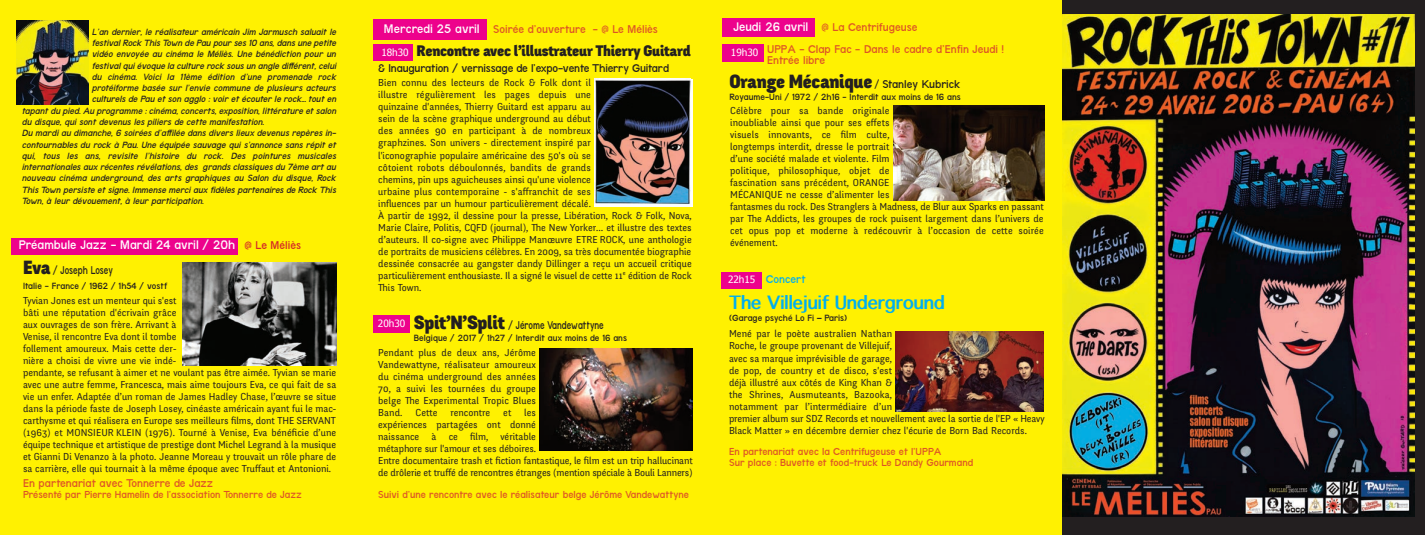
<style>
.page{position:relative;width:1425px;height:535px;background:#fff}
.page>*{position:absolute;margin:0;border:0;box-sizing:border-box;transform-origin:0 0}
.t1{font:900 18.75px "Fengardo Neue";letter-spacing:-.015em;color:#231f20}
.t2{font:700 17.5px "Thonburi";color:#00aeef}
.t3{font:900 15px "Fengardo Neue";letter-spacing:-.015em;color:#231f20}
.t4{font:13.75px "Terminal Grotesque";color:#fff}
.t5{font:12.5px/11.2px "Terminal Grotesque";color:#dd5426}
.t6{font:12.5px "Terminal Grotesque";letter-spacing:-.015em;color:#231f20}
.t7{font:12.5px "Terminal Grotesque";letter-spacing:-.015em;color:#231f20;scale:.8 1}
.t8{font:12.5px "Terminal Grotesque";color:#d52a27}
.t9{font:12.5px "Terminal Grotesque";color:#00aeef}
.t10{font:11.25px/11.2px "Terminal Grotesque";color:#dd5426}
.t11{font:10px/12px "Fengardo Neue";color:#231f20}
.t12{font:italic 10px "Terminal Grotesque";letter-spacing:-.185em;color:#231f20}
.t13{font:10px "Terminal Grotesque";color:#231f20}
.t14{font:10px "Tahoma";color:#fff}
.s1{font-family:"Fengardo Neue";font-weight:900;font-size:18.75px}
.s2{font-family:"Terminal Grotesque";font-weight:400;font-size:12.5px}
.s3{font-family:"Arial Narrow";font-weight:700;font-style:italic}
</style>
<div class="page">
<div style="left:0;top:0;width:1062px;height:534px;background:#fff101"></div>
<div style="left:11px;top:238px;width:226px;height:16px;background:#ed028c"></div>
<div style="left:373px;top:19px;width:114px;height:21px;background:#ed028c"></div>
<div style="left:721px;top:272px;width:41px;height:17px;background:#ed028c"></div>
<div style="left:722px;top:44px;width:41px;height:18px;background:#ed028c"></div>
<div style="left:373px;top:44px;width:40px;height:17px;background:#ed028c"></div>
<div style="left:373px;top:315px;width:37px;height:17px;background:#ed028c"></div>
<div style="left:594px;top:79px;width:98px;height:128px;background:#fff"></div>
<img style="left:594px;top:79px;width:96px;height:126px">
<img style="left:540px;top:348px;width:152px;height:101px">
<img style="left:893px;top:105px;width:151px;height:95px">
<div style="left:721px;top:18px;width:93px;height:19px;background:#ed028c"></div>
<img style="left:183px;top:262px;width:154px;height:103px">
<img style="left:895px;top:331px;width:148px;height:80px">
<img style="left:17px;top:20px;width:71px;height:84px">
<div style="left:1062px;top:0;width:362px;height:534px;background:#231f20"></div>
<img style="left:1062px;top:15px;width:351px;height:501px">
<p class="t12" style="left:92px;top:27px;width:248px">L’an dernier, le réalisateur américain Jim Jarmusch saluait le</p>
<p class="t12" style="left:92px;top:38px;width:248px">festivalRock This Town de Pau pour ses 10 ans,dans une petite</p>
<p class="t12" style="left:92px;top:49px;width:248px">vidéo envoyée au cinéma le Méliès. Une bénédiction pour un</p>
<p class="t12" style="left:92px;top:60px;width:248px">festivalquiévoque la culture rock sous un angle différent,celui</p>
<p class="t12" style="left:92px;top:72px;width:248px">du cinéma. Voici la 11ème édition d’une promenade rock</p>
<p class="t12" style="left:92px;top:83px;width:247px">protéiforme basée sur l’envie commune de plusieurs acteurs</p>
<p class="t12" style="left:92px;top:94px;width:248px">culturels de Pau et son agglo : voir et écouter le rock… tout en</p>
<p class="t12" style="left:22px;top:105px;width:317px">tapantdu pied.Au programme :cinéma,concerts,exposition,littérature etsalon</p>
<p class="t12" style="left:22px;top:117px;width:246px">du disque, qui sont devenus les piliers de cette manifestation.</p>
<p class="t12" style="left:22px;top:128px;width:317px">Du mardi au dimanche, 6 soirées d’affilée dans divers lieux devenus repères in-</p>
<p class="t12" style="left:22px;top:139px;width:317px">contournables du rock à Pau. Une équipée sauvage qui s’annonce sans répit et</p>
<p class="t12" style="left:22px;top:150px;width:317px">qui, tous les ans, revisite l’histoire du rock. Des pointures musicales</p>
<p class="t12" style="left:22px;top:162px;width:317px">internationales aux récentes révélations,des grands classiques du 7ème art au</p>
<p class="t12" style="left:22px;top:173px;width:317px">nouveau cinéma underground, des arts graphiques au Salon du disque, Rock</p>
<p class="t12" style="left:22px;top:184px;width:317px">This Town persiste et signe.Immense merciaux fidèles partenaires de Rock This</p>
<p class="t12" style="left:22px;top:195px;width:185px">Town, à leur dévouement, à leur participation.</p>
<h3 class="t4" style="left:19px;top:238px;width:218px">Préambule Jazz - Mardi 24 avril / 20h</h3>
<p class="t7" style="left:23px;top:263px;width:114px"><span class="s1">Eva</span> / Joseph Losey</p>
<p class="t13" style="left:23px;top:281px;width:146px">Italie - France / 1962 / 1h54 / vostf</p>
<p class="t8" style="left:245px;top:238px;width:58px">@ Le Méliès</p>
<p class="t11" style="left:23px;top:295px;width:315px">Tyvian Jones est un menteur qui s'est<br>bâti une réputation d'écrivain grâce<br>aux ouvrages de son frère. Arrivant à<br>Venise, il rencontre Eva dont il tombe<br>follement amoureux. Mais cette der-<br>nière a choisi de vivre une vie indé-<br>pendante, se refusant à aimer et ne voulant pas être aimée. Tyvian se marie avec une autre femme, Francesca, mais aime toujours Eva, ce qui fait de sa vie un enfer. Adaptée d’un roman de James Hadley Chase, l’œuvre se situe dans la période faste de Joseph Losey, cinéaste américain ayant fui le mac&shy;carthysme et qui réalisera en Europe ses meilleurs films, dont THE SERVANT (1963) et MONSIEUR KLEIN (1976). Tourné à Venise, Eva bénéficie d’une équipe technique et artistique de prestige dont Michel Legrand à la musique et Gianni Di Venanzo à la photo. Jeanne Moreau y trouvait un rôle phare de sa carrière, elle qui tournait à la même époque avec Truffaut et Antonioni.</p>
<p class="t5" style="left:23px;top:477px;width:192px">En partenariat avec Tonnerre de Jazz</p>
<p class="t10" style="left:23px;top:488px;width:280px">Présenté par Pierre Hamelin de l’association Tonnerre de Jazz</p>
<h3 class="t4" style="left:733px;top:19px;width:77px">Jeudi 26 avril</h3>
<p class="t5" style="left:767px;top:43px;width:238px">UPPA - Clap Fac - Dans le cadre d’Enfin Jeudi !<br>Entrée libre</p>
<p class="t5" style="left:821px;top:21px;width:97px">@ La Centrifugeuse</p>
<h3 class="t4" style="left:384px;top:22px;width:97px">Mercredi 25 avril</h3>
<p class="t5" style="left:493px;top:23px;width:166px">Soirée d’ouverture - @ Le Méliès</p>
<h3 class="t3" style="left:416px;top:45px;width:275px">Rencontre avec l’illustrateur Thierry Guitard</h3>
<p class="t6" style="left:378px;top:62px;width:292px">&amp; Inauguration / vernissage de l’expo-vente Thierry Guitard</p>
<p class="t14" style="left:381px;top:46px;width:29px">18h30</p>
<p class="t14" style="left:731px;top:46px;width:29px">19h30</p>
<h1 class="t1" style="left:729px;top:74px;width:232px">Orange Mécanique <span class="s2">/ Stanley Kubrick</span></h1>
<p class="t13" style="left:729px;top:92px;width:233px">Royaume-Uni / 1972 / 2h16 - Interdit aux moins de 16 ans</p>
<p class="t11" style="left:378px;top:78px;width:315px">Bien connu des lecteurs de Rock &amp; Folk dont il<br>illustre régulièrement les pages depuis une<br>quinzaine d'années, Thierry Guitard est apparu au<br>sein de la scène graphique underground au début<br>des années 90 en participant à de nombreux<br>graphzines. Son univers - directement inspiré par<br>l'iconographie populaire américaine des 50's où se<br>côtoient robots déboulonnés, bandits de grands<br>chemins, pin ups aguicheuses ainsi qu'une violence<br>urbaine plus contemporaine - s'affranchit de ses<br>influences par un humour particulièrement décalé.<br>À partir de 1992, il dessine pour la presse, Libération, Rock &amp; Folk, Nova, Marie Claire, Politis, CQFD (journal), The New Yorker… et illustre des textes d’auteurs. Il co-signe avec Philippe Manœuvre ETRE ROCK, une anthologie de portraits de musiciens célèbres. En 2009, sa très documentée biographie dessinée consacrée au gangster dandy Dillinger a reçu un accueil critique particulièrement enthousiaste. Il a signé le visuel de cette 11<sup>e</sup> édition de Rock This Town.</p>
<p class="t11" style="left:730px;top:106px;width:315px">Célèbre pour sa bande originale<br>inoubliable ainsi que pour ses effets<br>visuels innovants, ce film culte,<br>longtemps interdit, dresse le portrait<br>d’une société malade et violente. Film<br>politique, philosophique, objet de<br>fascination sans précédent, ORANGE<br>MÉCANIQUE ne cesse d’alimenter les<br>fantasmes du rock. Des Stranglers à Madness, de Blur aux Sparks en passant par The Addicts, les groupes de rock puisent largement dans l’univers de cet opus pop et moderne à redécouvrir à l’occasion de cette soirée événement.</p>
<p class="t9" style="left:765px;top:272px;width:42px">Concert</p>
<p class="t14" style="left:728px;top:273px;width:29px">22h15</p>
<p class="t14" style="left:378px;top:316px;width:29px">20h30</p>
<p class="t7" style="left:414px;top:318px;width:239px"><span class="s1">Spit’N’Split</span> / Jérome Vandewattyne</p>
<p class="t13" style="left:414px;top:333px;width:215px">Belgique / 2017 / 1h27 / Interdit aux moins de 16 ans</p>
<p class="t11" style="left:378px;top:347px;width:159px;text-align:justify">Pendant plus de deux ans, Jérôme Vandewattyne, réalisateur amoureux du cinéma underground des années 70, a suivi les tournées du groupe belge The Experimental Tropic Blues Band.</p>
<p class="t11" style="left:378px;top:407px;width:316px;text-indent:146px">les<br>expériences partagées ont donné<br>naissance à ce film, véritable<br>métaphore sur l'amour et ses déboires.<br>Entre documentaire trash et fiction fantastique, le film est un trip hallucinant de drôlerie et truffé de rencontres étranges (mention spéciale à Bouli Lanners)</p>
<p class="t11" style="left:415px;top:407px;width:23px">Cette</p>
<p class="t11" style="left:450px;top:407px;width:41px">rencontre</p>
<p class="t11" style="left:503px;top:407px;width:10px">et</p>
<p class="t10" style="left:378px;top:488px;width:312px">Suivi d’une rencontre avec le réalisateur belge Jérôme Vandewattyne</p>
<h2 class="t2" style="left:729px;top:290px;width:217px">The Villejuif Underground</h2>
<p class="t13" style="left:729px;top:312px;width:120px">(Garage psyché Lo Fi <span class="s3">–</span> Paris)</p>
<p class="t11" style="left:729px;top:329px;width:317px">Mené par le poète australien Nathan<br>Roche, le groupe provenant de Villejuif,<br>avec sa marque imprévisible de garage,<br>de pop, de country et de disco, s'est<br>déjà illustré aux côtés de King Khan &amp;<br>the Shrines, Ausmuteants, Bazooka,<br>notamment par l’intermédiaire d’un<br>premier album sur SDZ Records et nouvellement avec la sortie de l'EP « Heavy Black Matter » en décembre dernier chez l'écurie de Born Bad Records.</p>
<p class="t10" style="left:729px;top:445px;width:246px">En partenariat avec la Centrifugeuse et l’UPPA<br>Sur place : Buvette et food-truck Le Dandy Gourmand</p>
</div>
